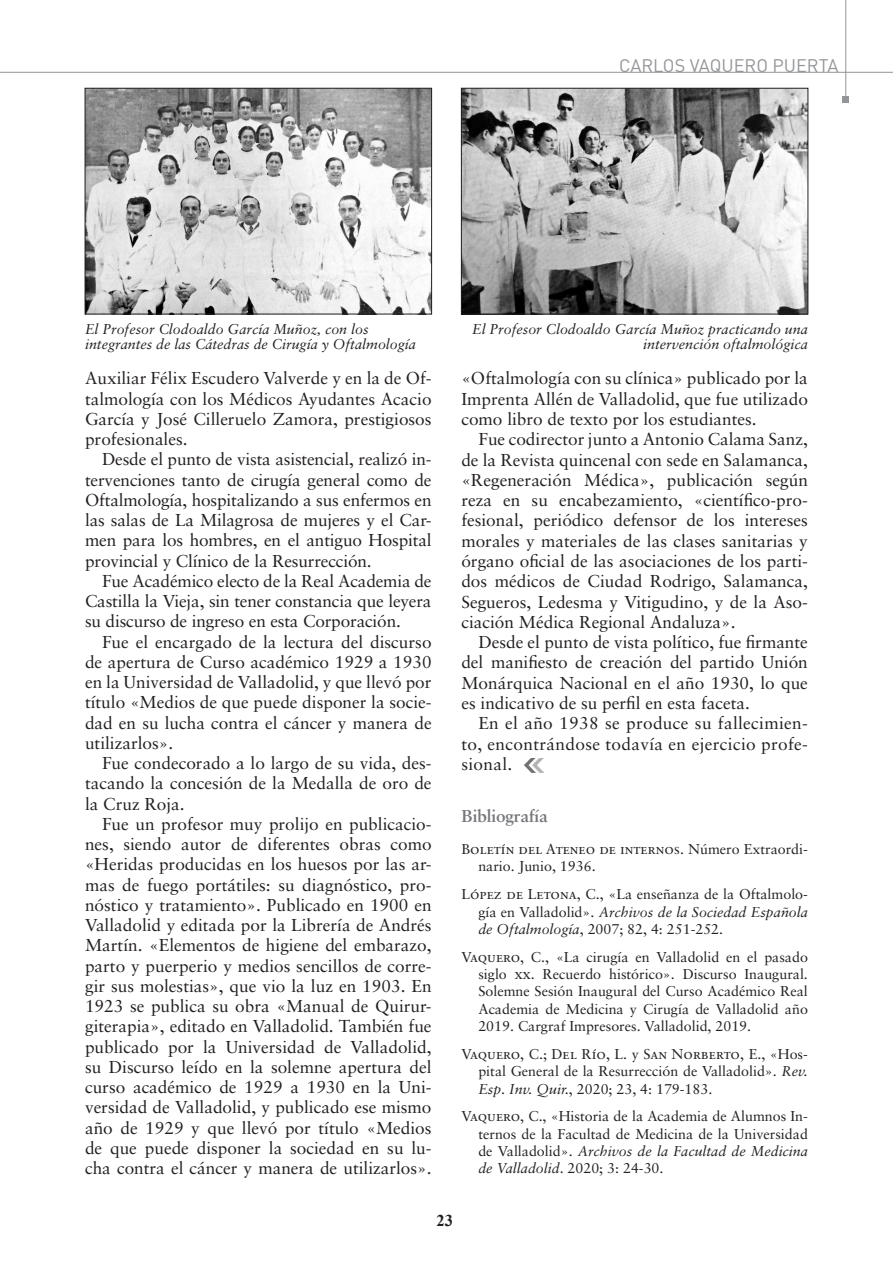
<style>
.page{position:relative;width:893px;height:1263px;background:#fff}
.page>*{position:absolute;margin:0;border:0;box-sizing:border-box;transform-origin:0 0}
.t1{font:18px "DIN";color:#939598}
.TEXTO_ARTICULO{font:17.25px/20.2px "Sabon";color:#231f20;text-align:justify}
.LADILLOS_DIN{font:700 17.25px "Sabon";letter-spacing:-.01em;color:#76787b}
.t2{font:700 16.5px "Times New Roman";color:#231f20}
.bibliografia{font:14.25px/17.2px "Sabon";color:#231f20;text-align:justify}
.PIES_DE_FOTO{font:italic 14.25px/15.5px "Sabon";color:#231f20}
.s1{font-family:"Sabon Roman SC"}
.s2{font-style:italic}
</style>
<div class="page">
<hr style="left:0;top:72px;width:893px;height:1px;background:#939598">
<hr style="left:845px;top:0;width:1px;height:98px;background:#939598">
<div style="left:842px;top:96px;width:7px;height:7px;background:#939598"></div>
<img style="left:87px;top:90px;width:343px;height:222px">
<div style="left:85px;top:88px;width:347px;height:226px;border:1px solid #231f20"></div>
<img style="left:463px;top:90px;width:343px;height:222px">
<div style="left:461px;top:88px;width:347px;height:226px;border:1px solid #231f20"></div>
<img style="left:525px;top:758px;width:19px;height:14px">
<p class="t1" style="left:619px;top:54px;width:221px">CARLOS VAQUERO PUERTA</p>
<p class="PIES_DE_FOTO" style="left:85px;top:321px;width:332px">El Profesor Clodoaldo García Muñoz, con los integrantes de las Cátedras de Cirugía y Oftalmología</p>
<p class="PIES_DE_FOTO" style="left:472px;top:321px;width:337px;text-align:right">El Profesor Clodoaldo García Muñoz practicando una intervención oftalmológica</p>
<p class="TEXTO_ARTICULO" style="left:85px;top:368px;width:348px">Auxiliar Félix Escudero Valverde y en la de Of&shy;talmología con los Médicos Ayudantes Acacio García y José Cilleruelo Zamora, prestigiosos profesionales.</p>
<p class="TEXTO_ARTICULO" style="left:85px;top:449px;width:348px;text-indent:17px">Desde el punto de vista asistencial, realizó in&shy;tervenciones tanto de cirugía general como de Oftalmología, hospitalizando a sus enfermos en las salas de La Milagrosa de mujeres y el Car&shy;men para los hombres, en el antiguo Hospital provincial y Clínico de la Resurrección.</p>
<p class="TEXTO_ARTICULO" style="left:85px;top:571px;width:348px;text-indent:17px">Fue Académico electo de la Real Academia de Castilla la Vieja, sin tener constancia que leyera su discurso de ingreso en esta Corporación.</p>
<p class="TEXTO_ARTICULO" style="left:85px;top:631px;width:348px;text-indent:17px">Fue el encargado de la lectura del discurso de apertura de Curso académico 1929 a 1930 en la Universidad de Valladolid, y que llevó por título «Medios de que puede disponer la socie&shy;dad en su lucha contra el cáncer y manera de utilizarlos».</p>
<p class="TEXTO_ARTICULO" style="left:85px;top:753px;width:348px;text-indent:17px">Fue condecorado a lo largo de su vida, des&shy;tacando la concesión de la Medalla de oro de la Cruz Roja.</p>
<p class="TEXTO_ARTICULO" style="left:85px;top:814px;width:348px;text-indent:17px">Fue un profesor muy prolijo en publicacio&shy;nes, siendo autor de diferentes obras como «Heridas producidas en los huesos por las ar&shy;mas de fuego portátiles: su diagnóstico, pro&shy;nóstico y tratamiento». Publicado en 1900 en Valladolid y editada por la Librería de Andrés Martín. «Elementos de higiene del embarazo, parto y puerperio y medios sencillos de corre&shy;gir sus molestias», que vio la luz en 1903. En 1923 se publica su obra «Manual de Quirur&shy;giterapia», editado en Valladolid. También fue publicado por la Universidad de Valladolid, su Discurso leído en la solemne apertura del curso académico de 1929 a 1930 en la Uni&shy;versidad de Valladolid, y publicado ese mismo año de 1929 y que llevó por título «Medios de que puede disponer la sociedad en su lu&shy;cha contra el cáncer y manera de utilizarlos».</p>
<p class="TEXTO_ARTICULO" style="left:461px;top:368px;width:348px">«Oftalmología con su clínica» publicado por la Imprenta Allén de Valladolid, que fue utilizado como libro de texto por los estudiantes.</p>
<p class="TEXTO_ARTICULO" style="left:461px;top:429px;width:348px;text-indent:17px">Fue codirector junto a Antonio Calama Sanz, de la Revista quincenal con sede en Salamanca, «Regeneración Médica», publicación según reza en su encabezamiento, «científico-pro&shy;fesional, periódico defensor de los intereses morales y materiales de las clases sanitarias y órgano oficial de las asociaciones de los parti&shy;dos médicos de Ciudad Rodrigo, Salamanca, Segueros, Ledesma y Vitigudino, y de la Aso&shy;ciación Médica Regional Andaluza».</p>
<p class="TEXTO_ARTICULO" style="left:461px;top:632px;width:348px;text-indent:17px">Desde el punto de vista político, fue firmante del manifiesto de creación del partido Unión Monárquica Nacional en el año 1930, lo que es indicativo de su perfil en esta faceta.</p>
<p class="TEXTO_ARTICULO" style="left:461px;top:713px;width:348px;text-indent:17px">En el año 1938 se produce su fallecimien&shy;to, encontrándose todavía en ejercicio profe&shy;sional.</p>
<p class="LADILLOS_DIN" style="left:461px;top:805px;width:88px">Bibliografía</p>
<p class="bibliografia" style="left:478px;top:840px;width:331px;text-indent:-17px"><span class="s1">Boletín del Ateneo de internos</span>. Número Extraordi&shy;nario. Junio, 1936.</p>
<p class="bibliografia" style="left:478px;top:886px;width:331px;text-indent:-17px"><span class="s1">López de Letona</span>, C., «La enseñanza de la Oftalmolo&shy;gía en Valladolid». <span class="s2">Archivos de la Sociedad Española de Oftalmología</span>, 2007; 82, 4: 251-252.</p>
<p class="bibliografia" style="left:478px;top:948px;width:331px;text-indent:-17px"><span class="s1">Vaquero</span>, C., «La cirugía en Valladolid en el pasado siglo <span class="s1">xx</span>. Recuerdo histórico». Discurso Inaugural.<br>Solemne Sesión Inaugural del Curso Académico Real Academia de Medicina y Cirugía de Valladolid año 2019. Cargraf Impresores. Valladolid, 2019.</p>
<p class="bibliografia" style="left:478px;top:1045px;width:331px;text-indent:-17px"><span class="s1">Vaquero</span>, C.; <span class="s1">Del Río</span>, L. y <span class="s1">San Norberto</span>, E., «Hos&shy;pital General de la Resurrección de Valladolid». <span class="s2">Rev.<br>Esp. Inv. Quir.</span>, 2020; 23, 4: 179-183.</p>
<p class="bibliografia" style="left:478px;top:1108px;width:331px;text-indent:-17px"><span class="s1">Vaquero</span>, C., «Historia de la Academia de Alumnos In&shy;ternos de la Facultad de Medicina de la Universidad de Valladolid». <span class="s2">Archivos de la Facultad de Medicina de Valladolid</span>. 2020; 3: 24-30.</p>
<p class="t2" style="left:436px;top:1209px;width:18px">23</p>
</div>
